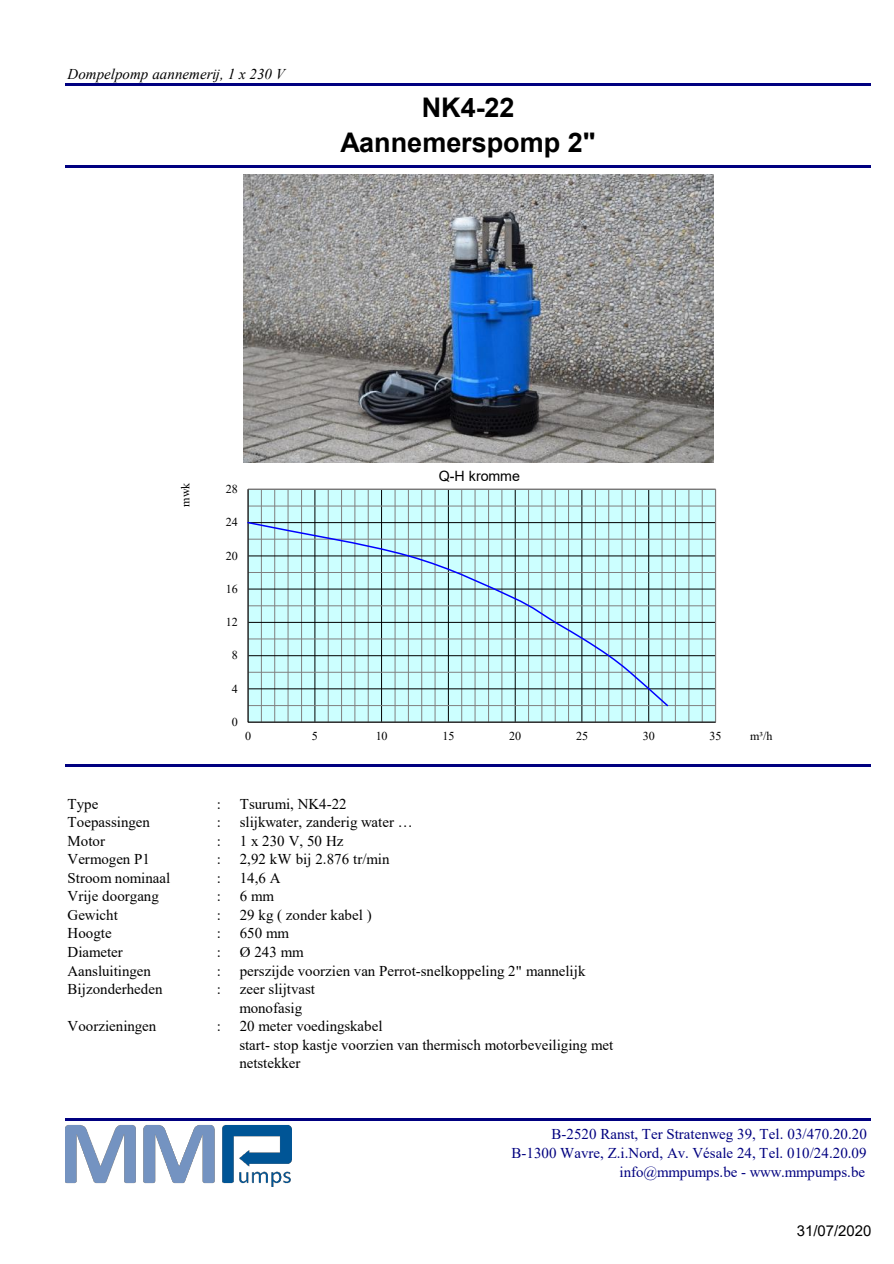
<style>
.page{position:relative;width:894px;height:1264px;background:#fff}
.page>*{position:absolute;margin:0;border:0;box-sizing:border-box;transform-origin:0 0}
.t1{font:700 27px/34.5px "Arial";color:#000;text-align:center}
.t2{font:15px/18.6px "Times New Roman";color:#000}
.t3{font:15px/19.2px "Times New Roman";color:#000080;text-align:right}
.t4{font:italic 15px "Times New Roman";color:#000}
.t5{font:15px "Arial";color:#000}
.t6{font:14.25px "Arial";color:#000}
.t7{font:12px "Times New Roman";letter-spacing:-.01em;color:#000}
</style>
<div class="page">
<hr style="left:65px;top:83px;width:805px;height:3px;background:#000080">
<hr style="left:65px;top:165px;width:805px;height:3px;background:#000080">
<hr style="left:65px;top:764px;width:805px;height:3px;background:#000080">
<hr style="left:65px;top:1118px;width:805px;height:3px;background:#000080">
<svg style="left:248px;top:489px;width:467px;height:233px;background:#c5f5f5"></svg>
<hr style="left:261px;top:489px;width:1px;height:233px;background:#808080">
<hr style="left:274px;top:489px;width:1px;height:233px;background:#808080">
<hr style="left:287px;top:489px;width:1px;height:233px;background:#808080">
<hr style="left:301px;top:489px;width:1px;height:233px;background:#808080">
<hr style="left:328px;top:489px;width:1px;height:233px;background:#808080">
<hr style="left:341px;top:489px;width:1px;height:233px;background:#808080">
<hr style="left:354px;top:489px;width:1px;height:233px;background:#808080">
<hr style="left:368px;top:489px;width:1px;height:233px;background:#808080">
<hr style="left:394px;top:489px;width:1px;height:233px;background:#808080">
<hr style="left:408px;top:489px;width:1px;height:233px;background:#808080">
<hr style="left:421px;top:489px;width:1px;height:233px;background:#808080">
<hr style="left:434px;top:489px;width:1px;height:233px;background:#808080">
<hr style="left:461px;top:489px;width:1px;height:233px;background:#808080">
<hr style="left:474px;top:489px;width:1px;height:233px;background:#808080">
<hr style="left:488px;top:489px;width:1px;height:233px;background:#808080">
<hr style="left:501px;top:489px;width:1px;height:233px;background:#808080">
<hr style="left:528px;top:489px;width:1px;height:233px;background:#808080">
<hr style="left:541px;top:489px;width:1px;height:233px;background:#808080">
<hr style="left:554px;top:489px;width:1px;height:233px;background:#808080">
<hr style="left:568px;top:489px;width:1px;height:233px;background:#808080">
<hr style="left:595px;top:489px;width:1px;height:233px;background:#808080">
<hr style="left:608px;top:489px;width:1px;height:233px;background:#808080">
<hr style="left:621px;top:489px;width:1px;height:233px;background:#808080">
<hr style="left:634px;top:489px;width:1px;height:233px;background:#808080">
<hr style="left:661px;top:489px;width:1px;height:233px;background:#808080">
<hr style="left:674px;top:489px;width:1px;height:233px;background:#808080">
<hr style="left:688px;top:489px;width:1px;height:233px;background:#808080">
<hr style="left:701px;top:489px;width:1px;height:233px;background:#808080">
<hr style="left:314px;top:489px;width:1px;height:233px;background:#000">
<hr style="left:381px;top:489px;width:1px;height:233px;background:#000">
<hr style="left:448px;top:489px;width:1px;height:233px;background:#000">
<hr style="left:514px;top:489px;width:1px;height:233px;background:#000">
<hr style="left:581px;top:489px;width:1px;height:233px;background:#000">
<hr style="left:648px;top:489px;width:1px;height:233px;background:#000">
<hr style="left:715px;top:489px;width:1px;height:233px;background:#000">
<hr style="left:248px;top:705px;width:467px;height:1px;background:#808080">
<hr style="left:248px;top:672px;width:467px;height:1px;background:#808080">
<hr style="left:248px;top:638px;width:467px;height:1px;background:#808080">
<hr style="left:248px;top:605px;width:467px;height:1px;background:#808080">
<hr style="left:248px;top:572px;width:467px;height:1px;background:#808080">
<hr style="left:248px;top:539px;width:467px;height:1px;background:#808080">
<hr style="left:248px;top:505px;width:467px;height:1px;background:#808080">
<hr style="left:248px;top:688px;width:467px;height:1px;background:#000">
<hr style="left:248px;top:655px;width:467px;height:1px;background:#000">
<hr style="left:248px;top:622px;width:467px;height:1px;background:#000">
<hr style="left:248px;top:588px;width:467px;height:1px;background:#000">
<hr style="left:248px;top:555px;width:467px;height:1px;background:#000">
<hr style="left:248px;top:522px;width:467px;height:1px;background:#000">
<hr style="left:248px;top:721px;width:467px;height:1px;background:#000">
<hr style="left:248px;top:489px;width:1px;height:233px;background:#000">
<svg style="left:247px;top:521px;width:422px;height:186px;background:#b9e5e7"></svg>
<img style="left:244px;top:174px;width:469px;height:289px">
<img style="left:65px;top:1125px;width:227px;height:60px">
<p class="t4" style="left:68px;top:69px;width:219px">Dompelpomp aannemerĳ, 1 x 230 V</p>
<h1 class="t1" style="left:340px;top:93px;width:256px">NK4-22<br>Aannemerspomp 2"</h1>
<p class="t7" style="left:181px;top:507px;width:25px;rotate:-90deg">mwk</p>
<p class="t7" style="left:226px;top:484px;width:13px">28</p>
<p class="t7" style="left:226px;top:518px;width:13px">24</p>
<p class="t6" style="left:438px;top:470px;width:83px">Q-H kromme</p>
<p class="t7" style="left:226px;top:551px;width:13px">20</p>
<p class="t7" style="left:226px;top:584px;width:13px">16</p>
<p class="t7" style="left:226px;top:618px;width:13px">12</p>
<p class="t7" style="left:232px;top:651px;width:8px">8</p>
<p class="t7" style="left:232px;top:684px;width:8px">4</p>
<p class="t7" style="left:232px;top:717px;width:8px">0</p>
<p class="t7" style="left:245px;top:731px;width:8px">0</p>
<p class="t7" style="left:312px;top:731px;width:8px">5</p>
<p class="t7" style="left:375px;top:731px;width:13px">10</p>
<p class="t7" style="left:442px;top:731px;width:13px">15</p>
<p class="t7" style="left:509px;top:731px;width:13px">20</p>
<p class="t7" style="left:576px;top:731px;width:13px">25</p>
<p class="t7" style="left:642px;top:731px;width:13px">30</p>
<p class="t7" style="left:709px;top:731px;width:13px">35</p>
<p class="t2" style="left:68px;top:795px;width:32px">Type</p>
<p class="t2" style="left:217px;top:795px;width:6px">:</p>
<p class="t2" style="left:240px;top:795px;width:108px">Tsurumi, NK4-22</p>
<p class="t2" style="left:68px;top:814px;width:84px">Toepassingen</p>
<p class="t2" style="left:217px;top:814px;width:6px">:</p>
<p class="t2" style="left:240px;top:814px;width:175px">slijkwater, zanderig water …</p>
<p class="t2" style="left:68px;top:832px;width:39px">Motor</p>
<p class="t2" style="left:217px;top:832px;width:6px">:</p>
<p class="t2" style="left:240px;top:832px;width:105px">1 x 230 V, 50 Hz</p>
<p class="t2" style="left:68px;top:851px;width:84px">Vermogen P1</p>
<p class="t2" style="left:217px;top:851px;width:6px">:</p>
<p class="t2" style="left:240px;top:851px;width:151px">2,92 kW bĳ 2.876 tr/min</p>
<p class="t2" style="left:68px;top:869px;width:104px">Stroom nominaal</p>
<p class="t2" style="left:217px;top:869px;width:6px">:</p>
<p class="t2" style="left:240px;top:869px;width:42px">14,6 A</p>
<p class="t2" style="left:68px;top:888px;width:93px">Vrije doorgang</p>
<p class="t2" style="left:217px;top:888px;width:6px">:</p>
<p class="t2" style="left:240px;top:888px;width:36px">6 mm</p>
<p class="t2" style="left:68px;top:907px;width:52px">Gewicht</p>
<p class="t2" style="left:217px;top:907px;width:6px">:</p>
<p class="t2" style="left:240px;top:907px;width:133px">29 kg ( zonder kabel )</p>
<p class="t2" style="left:68px;top:925px;width:46px">Hoogte</p>
<p class="t2" style="left:217px;top:925px;width:6px">:</p>
<p class="t2" style="left:240px;top:925px;width:51px">650 mm</p>
<p class="t2" style="left:68px;top:944px;width:57px">Diameter</p>
<p class="t2" style="left:217px;top:944px;width:6px">:</p>
<p class="t2" style="left:240px;top:944px;width:66px">Ø 243 mm</p>
<p class="t2" style="left:68px;top:962px;width:85px">Aansluitingen</p>
<p class="t2" style="left:217px;top:962px;width:6px">:</p>
<p class="t2" style="left:240px;top:962px;width:347px">perszijde voorzien van Perrot-snelkoppeling 2" mannelijk</p>
<p class="t2" style="left:68px;top:981px;width:97px">Bijzonderheden</p>
<p class="t2" style="left:217px;top:981px;width:6px">:</p>
<p class="t2" style="left:239px;top:981px;width:77px">zeer slijtvast monofasig</p>
<p class="t2" style="left:68px;top:1018px;width:90px">Voorzieningen</p>
<p class="t2" style="left:217px;top:1018px;width:6px">:</p>
<p class="t2" style="left:239px;top:1018px;width:375px">20 meter voedingskabel<br>start- stop kastje voorzien van thermisch motorbeveiliging met netstekker</p>
<p class="t7" style="left:749px;top:732px;width:24px">m³/h</p>
<p class="t3" style="left:511px;top:1125px;width:357px">B-2520 Ranst, Ter Stratenweg 39, Tel. 03/470.20.20<br>B-1300 Wavre, Z.i.Nord, Av. Vésale 24, Tel. 010/24.20.09 info@mmpumps.be - www.mmpumps.be</p>
<p class="t5" style="left:796px;top:1225px;width:76px">31/07/2020</p>
</div>
